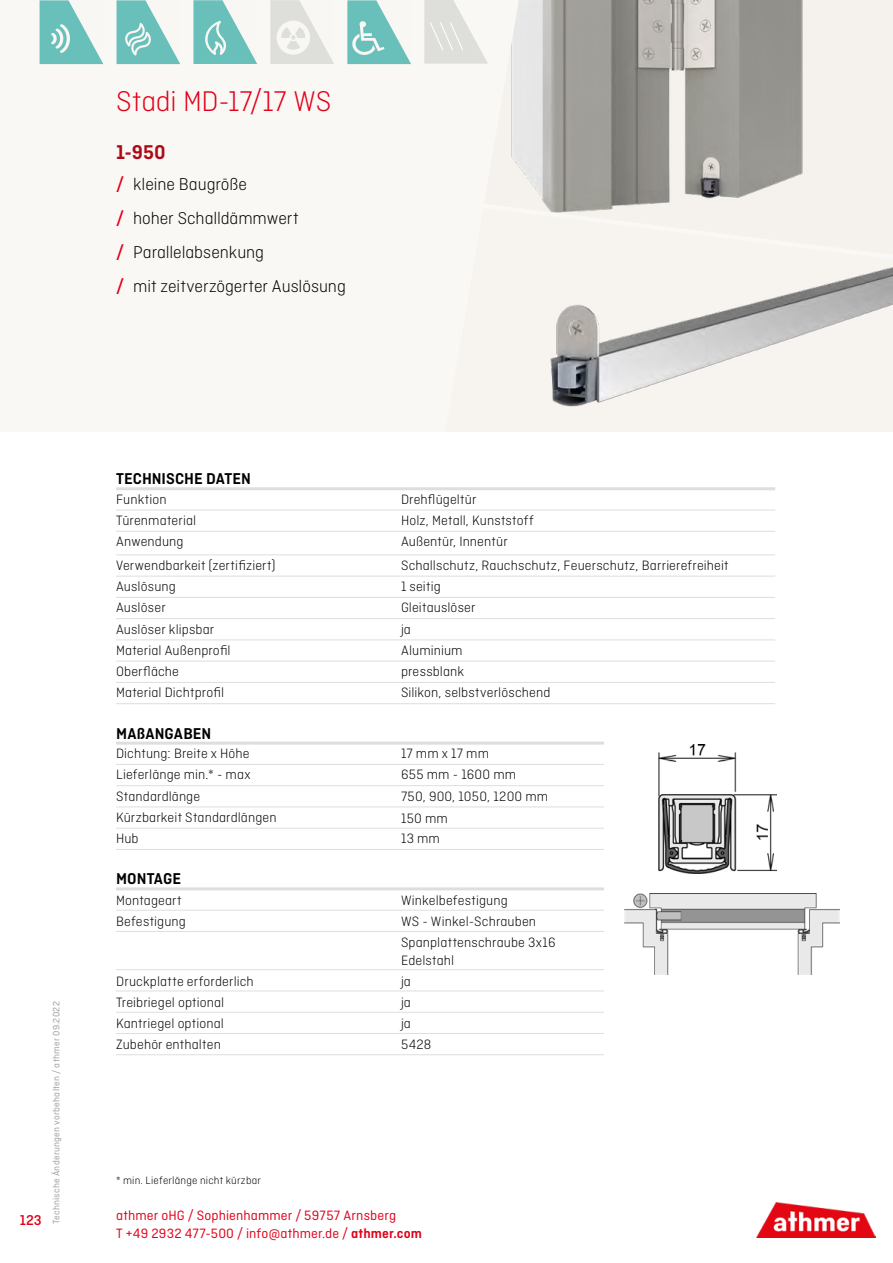
<style>
.page{position:relative;width:893px;height:1263px;background:#fff}
.page>*{position:absolute;margin:0;border:0;box-sizing:border-box;transform-origin:0 0}
.t1{font:300 30px "Ciutadella";letter-spacing:-.005em;color:#e2001a}
.t2{font:600 21px "Ciutadella";color:#af0917}
.t3{font:300 18px/33.8px "Ciutadella";letter-spacing:-.005em;color:#000}
.t4{font:600 16.5px "Ciutadella";color:#000}
.t5{font:500 15px "Ciutadella";color:#e2001a}
.t6{font:300 14.25px/20.7px "Ciutadella";letter-spacing:.01em;color:#000}
.t7{font:14.25px/18px "Ciutadella";letter-spacing:.01em;color:#e2001a}
.t8{font:300 11.25px "Ciutadella";letter-spacing:.02em;color:#000}
.t9{font:9.75px "Ciutadella";letter-spacing:.025em;color:#9c9e9f}
.s1{font-weight:500;color:#e2001a}
.s2{font-weight:600}
</style>
<div class="page">
<div style="left:0;top:0;width:893px;height:431px;background:#faf8f5"></div>
<div style="left:451px;top:0;width:442px;height:431px;background:#f5f1ed"></div>
<img style="left:519px;top:0;width:284px;height:199px">
<img style="left:550px;top:267px;width:343px;height:140px">
<svg style="left:542px;top:199px;width:128px;height:14px"></svg>
<svg style="left:388px;top:4px;width:131px;height:161px"></svg>
<img style="left:756px;top:1202px;width:119px;height:36px">
<hr style="left:116px;top:510px;width:285px;height:1px;background:#dededa">
<hr style="left:401px;top:510px;width:374px;height:1px;background:#dededa">
<hr style="left:116px;top:531px;width:285px;height:1px;background:#dededa">
<hr style="left:401px;top:531px;width:374px;height:1px;background:#dededa">
<hr style="left:116px;top:555px;width:285px;height:1px;background:#dededa">
<hr style="left:401px;top:555px;width:374px;height:1px;background:#dededa">
<hr style="left:116px;top:576px;width:285px;height:1px;background:#dededa">
<hr style="left:401px;top:576px;width:374px;height:1px;background:#dededa">
<hr style="left:116px;top:597px;width:285px;height:1px;background:#dededa">
<hr style="left:401px;top:597px;width:374px;height:1px;background:#dededa">
<hr style="left:116px;top:618px;width:285px;height:1px;background:#dededa">
<hr style="left:401px;top:618px;width:374px;height:1px;background:#dededa">
<hr style="left:116px;top:640px;width:285px;height:1px;background:#dededa">
<hr style="left:401px;top:640px;width:374px;height:1px;background:#dededa">
<hr style="left:116px;top:661px;width:285px;height:1px;background:#dededa">
<hr style="left:401px;top:661px;width:374px;height:1px;background:#dededa">
<hr style="left:116px;top:682px;width:285px;height:1px;background:#dededa">
<hr style="left:401px;top:682px;width:374px;height:1px;background:#dededa">
<hr style="left:116px;top:703px;width:285px;height:1px;background:#dededa">
<hr style="left:401px;top:703px;width:374px;height:1px;background:#dededa">
<hr style="left:116px;top:487px;width:285px;height:3px;background:#dededa">
<hr style="left:401px;top:487px;width:374px;height:3px;background:#dededa">
<hr style="left:116px;top:742px;width:285px;height:3px;background:#dededa">
<hr style="left:401px;top:742px;width:203px;height:3px;background:#dededa">
<hr style="left:116px;top:764px;width:285px;height:1px;background:#dededa">
<hr style="left:401px;top:764px;width:203px;height:1px;background:#dededa">
<hr style="left:116px;top:785px;width:285px;height:1px;background:#dededa">
<hr style="left:401px;top:785px;width:203px;height:1px;background:#dededa">
<hr style="left:116px;top:807px;width:285px;height:1px;background:#dededa">
<hr style="left:401px;top:807px;width:203px;height:1px;background:#dededa">
<hr style="left:116px;top:828px;width:285px;height:1px;background:#dededa">
<hr style="left:401px;top:828px;width:203px;height:1px;background:#dededa">
<hr style="left:116px;top:849px;width:285px;height:1px;background:#dededa">
<hr style="left:401px;top:849px;width:203px;height:1px;background:#dededa">
<hr style="left:116px;top:887px;width:285px;height:3px;background:#dededa">
<hr style="left:401px;top:887px;width:203px;height:3px;background:#dededa">
<hr style="left:116px;top:910px;width:285px;height:1px;background:#dededa">
<hr style="left:401px;top:910px;width:203px;height:1px;background:#dededa">
<hr style="left:116px;top:931px;width:285px;height:1px;background:#dededa">
<hr style="left:401px;top:931px;width:203px;height:1px;background:#dededa">
<hr style="left:116px;top:969px;width:285px;height:1px;background:#dededa">
<hr style="left:401px;top:969px;width:203px;height:1px;background:#dededa">
<hr style="left:116px;top:991px;width:285px;height:1px;background:#dededa">
<hr style="left:401px;top:991px;width:203px;height:1px;background:#dededa">
<hr style="left:116px;top:1012px;width:285px;height:1px;background:#dededa">
<hr style="left:401px;top:1012px;width:203px;height:1px;background:#dededa">
<hr style="left:116px;top:1033px;width:285px;height:1px;background:#dededa">
<hr style="left:401px;top:1033px;width:203px;height:1px;background:#dededa">
<hr style="left:116px;top:1054px;width:285px;height:1px;background:#dededa">
<hr style="left:401px;top:1054px;width:203px;height:1px;background:#dededa">
<img style="left:624px;top:894px;width:215px;height:80px">
<img style="left:659px;top:744px;width:118px;height:130px">
<svg style="left:270px;top:0;width:64px;height:64px"></svg>
<svg style="left:193px;top:0;width:64px;height:64px"></svg>
<svg style="left:117px;top:0;width:63px;height:64px"></svg>
<svg style="left:40px;top:0;width:63px;height:64px"></svg>
<svg style="left:347px;top:0;width:64px;height:64px"></svg>
<svg style="left:424px;top:0;width:64px;height:64px"></svg>
<h1 class="t1" style="left:116px;top:85px;width:217px">Stadi MD-17/17 WS</h1>
<h2 class="t2" style="left:116px;top:140px;width:51px">1-950</h2>
<p class="t3" style="left:116px;top:167px;width:231px"><span class="s1">/</span> kleine Baugröße<br><span class="s1">/</span> hoher Schalldämmwert<br><span class="s1">/</span> Parallelabsenkung<br><span class="s1">/</span> mit zeitverzögerter Auslösung</p>
<p class="t4" style="left:116px;top:469px;width:136px">TECHNISCHE DATEN</p>
<p class="t6" style="left:116px;top:489px;width:52px">Funktion</p>
<p class="t6" style="left:401px;top:489px;width:77px">Drehflügeltür</p>
<p class="t6" style="left:116px;top:510px;width:82px">Türenmaterial</p>
<p class="t6" style="left:401px;top:510px;width:134px">Holz, Metall, Kunststoff</p>
<p class="t6" style="left:116px;top:531px;width:69px">Anwendung</p>
<p class="t6" style="left:401px;top:531px;width:108px">Außentür, Innentür</p>
<p class="t6" style="left:116px;top:555px;width:161px">Verwendbarkeit (zertifiziert)</p>
<p class="t6" style="left:401px;top:555px;width:329px">Schallschutz, Rauchschutz, Feuerschutz, Barrierefreiheit</p>
<p class="t6" style="left:116px;top:576px;width:61px">Auslösung</p>
<p class="t6" style="left:401px;top:576px;width:41px">1 seitig</p>
<p class="t6" style="left:116px;top:597px;width:51px">Auslöser</p>
<p class="t6" style="left:401px;top:597px;width:76px">Gleitauslöser</p>
<p class="t6" style="left:116px;top:618px;width:100px">Auslöser klipsbar</p>
<p class="t6" style="left:401px;top:618px;width:12px">ja</p>
<p class="t6" style="left:116px;top:640px;width:116px">Material Außenprofil</p>
<p class="t6" style="left:401px;top:640px;width:63px">Aluminium</p>
<p class="t6" style="left:116px;top:661px;width:64px">Oberfläche</p>
<p class="t6" style="left:401px;top:661px;width:65px">pressblank</p>
<p class="t6" style="left:116px;top:682px;width:109px">Material Dichtprofil</p>
<p class="t6" style="left:401px;top:682px;width:151px">Silikon, selbstverlöschend</p>
<p class="t4" style="left:116px;top:724px;width:97px">MAßANGABEN</p>
<p class="t6" style="left:116px;top:743px;width:135px">Dichtung: Breite x Höhe</p>
<p class="t6" style="left:401px;top:743px;width:90px">17 mm x 17 mm</p>
<p class="t6" style="left:116px;top:764px;width:136px">Lieferlänge min.* - max</p>
<p class="t6" style="left:401px;top:764px;width:117px">655 mm - 1600 mm</p>
<p class="t6" style="left:116px;top:785px;width:86px">Standardlänge</p>
<p class="t6" style="left:401px;top:785px;width:149px">750, 900, 1050, 1200 mm</p>
<p class="t6" style="left:116px;top:807px;width:162px">Kürzbarkeit Standardlängen</p>
<p class="t6" style="left:401px;top:808px;width:48px">150 mm</p>
<p class="t6" style="left:116px;top:828px;width:24px">Hub</p>
<p class="t6" style="left:401px;top:828px;width:41px">13 mm</p>
<p class="t4" style="left:116px;top:869px;width:66px">MONTAGE</p>
<p class="t6" style="left:116px;top:890px;width:67px">Montageart</p>
<p class="t6" style="left:401px;top:890px;width:108px">Winkelbefestigung</p>
<p class="t6" style="left:116px;top:911px;width:71px">Befestigung</p>
<p class="t6" style="left:401px;top:911px;width:156px">WS - Winkel-Schrauben<br>Spanplattenschraube 3x16</p>
<p class="t6" style="left:401px;top:950px;width:55px">Edelstahl</p>
<p class="t6" style="left:116px;top:970px;width:139px">Druckplatte erforderlich</p>
<p class="t6" style="left:401px;top:970px;width:12px">ja</p>
<p class="t6" style="left:116px;top:992px;width:110px">Treibriegel optional</p>
<p class="t6" style="left:401px;top:992px;width:12px">ja</p>
<p class="t6" style="left:116px;top:1013px;width:109px">Kantriegel optional</p>
<p class="t6" style="left:401px;top:1013px;width:12px">ja</p>
<p class="t6" style="left:116px;top:1034px;width:106px">Zubehör enthalten</p>
<p class="t6" style="left:401px;top:1034px;width:32px">5428</p>
<p class="t9" style="left:51px;top:1224px;width:224px;rotate:-90deg">Technische Änderungen vorbehalten / athmer 09.2022</p>
<p class="t8" style="left:116px;top:1174px;width:146px">* min. Lieferlänge nicht kürzbar</p>
<p class="t5" style="left:20px;top:1212px;width:23px">123</p>
<p class="t7" style="left:116px;top:1206px;width:307px">athmer oHG / Sophienhammer / 59757 Arnsberg<br>T +49 2932 477-500 / info@athmer.de / <span class="s2">athmer.com</span></p>
</div>
